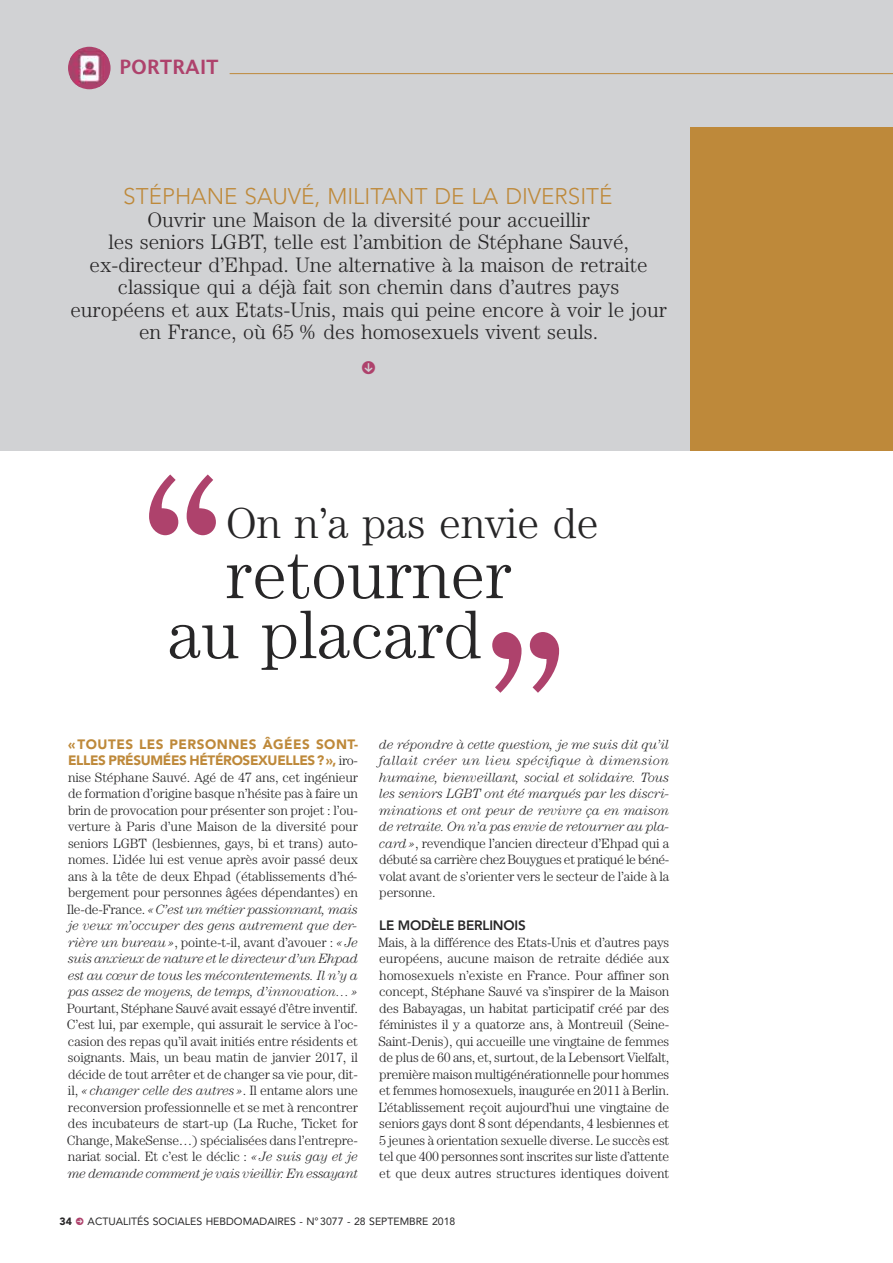
<style>
.page{position:relative;width:893px;height:1263px;background:#fff}
.page>*{position:absolute;margin:0;border:0;box-sizing:border-box;transform-origin:0 0}
.t1{font:225px "Century Std";color:#ae426c}
.t2{font:300 69px/60px "Century Std";color:#272627}
.t3{font:300 43.5px "Century Std";color:#272627}
.t4{font:300 22.5px "Avenir LT Std";color:#be893a}
.t5{font:300 21px/22.5px "Century Std";color:#272627;text-align:center}
.t6{font:700 21px "Cisalpin LT Std";color:#ae426c}
.t7{font:300 13.5px/16.5px "Century Std";letter-spacing:-.01em;color:#272627;text-align:justify}
.t8{font:italic 300 13.5px/16.5px "Century Std";letter-spacing:-.015em;color:#272627;text-align:justify}
.t9{font:900 13.5px/16.5px "Avenir LT Std";letter-spacing:-.025em;color:#be893a}
.t10{font:800 13.5px "Avenir LT Std";letter-spacing:-.015em;color:#272627}
.t11{font:10.5px "Avenir LT Std";color:#272627}
.t12{font:900 10.5px "Avenir LT Std";color:#272627}
.s1{font-family:"Century Std";font-weight:300;color:#272627}
.s2{font-style:italic}
.s3{font-style:normal}
</style>
<div class="page">
<div style="left:0;top:0;width:893px;height:451px;background:#d1d2d4"></div>
<hr style="left:230px;top:73px;width:663px;height:1px;background:#be893a">
<div style="left:68px;top:47px;width:43px;height:42px;background:#ae426c;border-radius:50%"></div>
<img style="left:70px;top:49px;width:38px;height:38px">
<div style="left:691px;top:128px;width:202px;height:323px;background:#be893a"></div>
<h3 class="t6" style="left:119px;top:60px;width:101px">PORTRAIT</h3>
<h3 class="t4" style="left:123px;top:187px;width:491px">STÉPHANE SAUVÉ, MILITANT DE LA DIVERSITÉ</h3>
<p class="t5" style="left:70px;top:210px;width:598px">Ouvrir une Maison de la diversité pour accueillir<br>les seniors LGBT, telle est l’ambition de Stéphane Sauvé, ex-directeur d’Ehpad. Une alternative à la maison de retraite classique qui a déjà fait son chemin dans d’autres pays européens et aux Etats-Unis, mais qui peine encore à voir le jour en France, où 65 % des homosexuels vivent seuls.</p>
<h1 class="t1" style="left:139px;top:481px;width:89px">“</h1>
<h3 class="t3" style="left:226px;top:508px;width:374px">On n’a pas envie de</h3>
<h2 class="t2" style="left:168px;top:550px;width:345px;text-indent:58px">retourner au placard</h2>
<h1 class="t1" style="left:482px;top:503px;width:89px">„</h1>
<p class="t9" style="left:68px;top:737px;width:292px">« TOUTES LES PERSONNES ÂGÉES SONT-<br>ELLES PRÉSUMÉES HÉTÉROSEXUELLES?», <span class="s1">iro-</span></p>
<p class="t7" style="left:67px;top:770px;width:293px">nise Stéphane Sauvé. Agé de 47 ans, cet ingénieur de formation d’origine basque n’hésite pas à faire un brin de provocation pour présenter son projet : l’ou&shy;verture à Paris d’une Maison de la diversité pour seniors LGBT (lesbiennes, gays, bi et trans) auto&shy;nomes. L’idée lui est venue après avoir passé deux ans à la tête de deux Ehpad (établissements d’hé&shy;bergement pour personnes âgées dépendantes) en Ile-de-France. <span class="s2">«C’est un métier passionnant, mais je veux m’occuper des gens autrement que der&shy;rière un bureau»</span>, pointe-t-il, avant d’avouer : <span class="s2">«Je suis anxieux de nature et le directeur d’un Ehpad est au cœur de tous les mécontentements. Il n’y a pas assez de moyens, de temps, d’innovation…»</span></p>
<p class="t7" style="left:67px;top:1001px;width:293px">Pourtant, Stéphane Sauvé avait essayé d’être inventif.<br>C’est lui, par exemple, qui assurait le service à l’oc&shy;casion des repas qu’il avait initiés entre résidents et soignants. Mais, un beau matin de janvier 2017, il décide de tout arrêter et de changer sa vie pour, dit&shy;il, <span class="s2">«changer celle des autres»</span>. Il entame alors une reconversion professionnelle et se met à rencontrer des incubateurs de start-up (La Ruche, Ticket for Change, MakeSense…) spécialisées dans l’entrepre&shy;nariat social. Et c’est le déclic : <span class="s2">«Je suis gay et je me demande comment je vais vieillir. En essayant</span></p>
<p class="t8" style="left:379px;top:737px;width:292px">de répondre à cette question, je me suis dit qu’il fallait créer un lieu spécifique à dimension humaine, bienveillant, social et solidaire. Tous les seniors LGBT ont été marqués par les discri&shy;minations et ont peur de revivre ça en maison de retraite. On n’a pas envie de retourner au pla&shy;card»<span class="s3">, revendique l’ancien directeur d’Ehpad qui a débuté sa carrière chez Bouygues et pratiqué le béné&shy;volat avant de s’orienter vers le secteur de l’aide à la personne.</span></p>
<p class="t10" style="left:379px;top:920px;width:148px">LE MODÈLE BERLINOIS</p>
<p class="t7" style="left:378px;top:935px;width:293px">Mais, à la différence des Etats-Unis et d’autres pays européens, aucune maison de retraite dédiée aux homosexuels n’existe en France. Pour affiner son concept, Stéphane Sauvé va s’inspirer de la Maison des Babayagas, un habitat participatif créé par des féministes il y a quatorze ans, à Montreuil (Seine-Saint-Denis), qui accueille une vingtaine de femmes de plus de 60 ans, et, surtout, de la Lebensort Vielfalt, première maison multigénérationnelle pour hommes et femmes homosexuels, inaugurée en 2011 à Berlin.<br>L’établissement reçoit aujourd’hui une vingtaine de seniors gays dont 8 sont dépendants, 4 lesbiennes et 5 jeunes à orientation sexuelle diverse. Le succès est tel que 400 personnes sont inscrites sur liste d’attente et que deux autres structures identiques doivent</p>
<p class="t12" style="left:60px;top:1217px;width:14px">34</p>
<p class="t11" style="left:88px;top:1217px;width:369px">ACTUALITÉS SOCIALES HEBDOMADAIRES - N°3077 - 28 SEPTEMBRE 2018</p>
</div>
